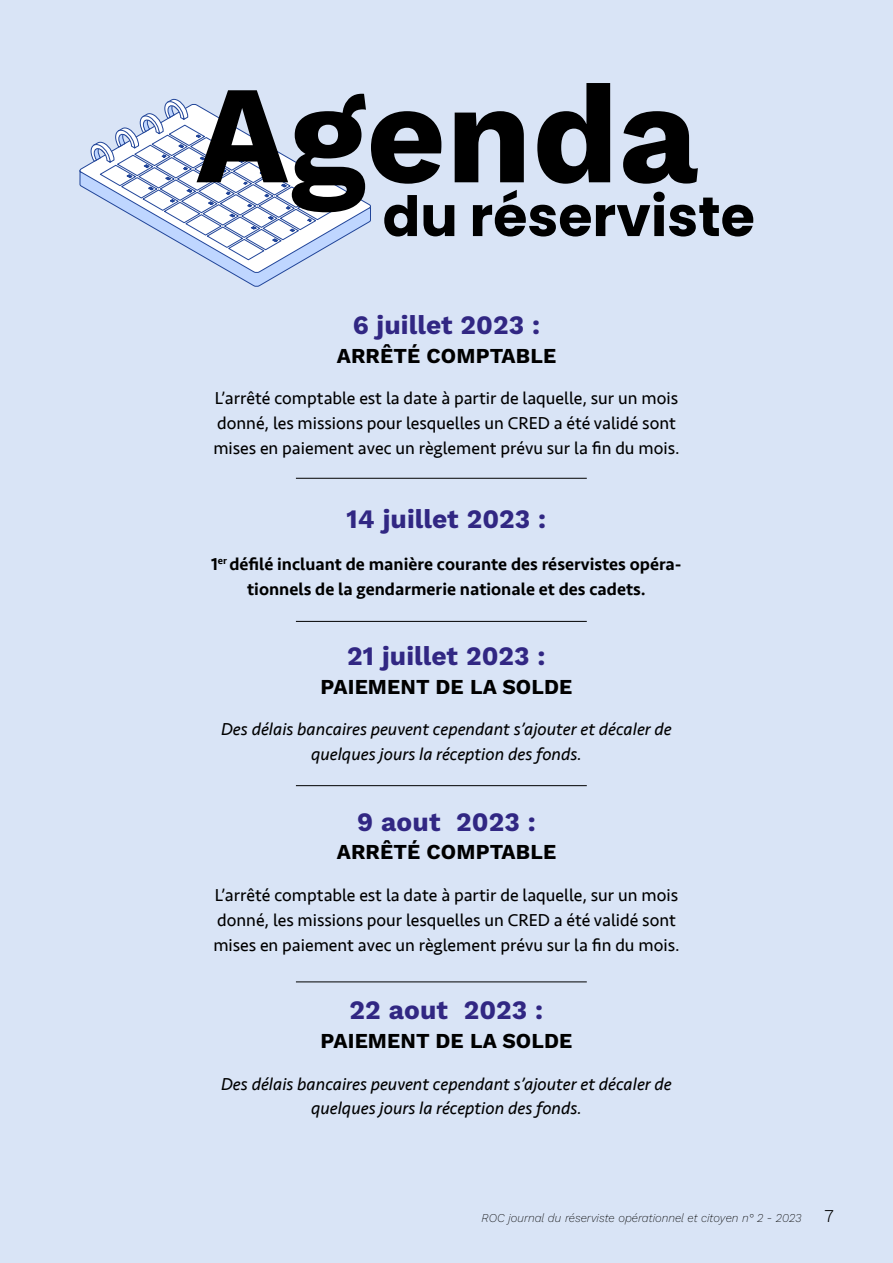
<style>
.page{position:relative;width:893px;height:1263px;background:#d9e4f6}
.page>*{position:absolute;margin:0;border:0;box-sizing:border-box;transform-origin:0 0}
.t1{font:700 139.5px "Kantumruy Pro";color:#000}
.t2{font:700 55.5px "Poppins";color:#000}
.t3{font:700 26.55px "Kantumruy Pro";letter-spacing:.005em;color:#312783}
.t4{font:700 21.3px "Kantumruy Pro";letter-spacing:.005em;color:#000}
.t5{font:300 18px "Kantumruy Pro";color:#000}
.t6{font:17.7px/24.9px "Seravek";color:#000}
.t7{font:italic 17.7px/24.9px "Seravek";color:#000;text-align:center}
.t8{font:500 17.7px/24.9px "Seravek";color:#000;text-align:center}
.t9{font:italic 12px "Kantumruy Pro";color:#000}
</style>
<div class="page">
<svg style="left:79px;top:98px;width:292px;height:189px"></svg>
<hr style="left:296px;top:478px;width:291px;height:1px;background:#000">
<hr style="left:296px;top:621px;width:291px;height:1px;background:#000">
<hr style="left:296px;top:785px;width:291px;height:1px;background:#000">
<hr style="left:296px;top:981px;width:291px;height:1px;background:#000">
<h1 class="t1" style="left:196px;top:48px;width:504px">Agenda</h1>
<h2 class="t2" style="left:383px;top:184px;width:374px">du réserviste</h2>
<h3 class="t3" style="left:353px;top:309px;width:189px">6 juillet 2023 :</h3>
<p class="t4" style="left:337px;top:342px;width:221px">ARRÊTÉ COMPTABLE</p>
<p class="t6" style="left:213px;top:386px;width:468px">L’arrêté comptable est la date à partir de laquelle, sur un mois donné, les missions pour lesquelles un CRED a été validé sont mises en paiement avec un règlement prévu sur la fin du mois.</p>
<h3 class="t3" style="left:347px;top:502px;width:201px">14 juillet 2023 :</h3>
<p class="t8" style="left:211px;top:552px;width:472px">1<sup>er</sup> défilé incluant de manière courante des réservistes opéra&shy;tionnels de la gendarmerie nationale et des cadets.</p>
<h3 class="t3" style="left:347px;top:640px;width:200px">21 juillet 2023 :</h3>
<p class="t4" style="left:320px;top:673px;width:253px">PAIEMENT DE LA SOLDE</p>
<p class="t7" style="left:221px;top:717px;width:452px">Des délais bancaires peuvent cependant s’ajouter et décaler de quelques jours la réception des fonds.</p>
<h3 class="t3" style="left:357px;top:805px;width:180px">9 aout 2023 :</h3>
<p class="t4" style="left:337px;top:839px;width:221px">ARRÊTÉ COMPTABLE</p>
<p class="t6" style="left:213px;top:883px;width:468px">L’arrêté comptable est la date à partir de laquelle, sur un mois donné, les missions pour lesquelles un CRED a été validé sont mises en paiement avec un règlement prévu sur la fin du mois.</p>
<h3 class="t3" style="left:350px;top:994px;width:195px">22 aout 2023 :</h3>
<p class="t4" style="left:320px;top:1027px;width:253px">PAIEMENT DE LA SOLDE</p>
<p class="t7" style="left:221px;top:1071px;width:452px">Des délais bancaires peuvent cependant s’ajouter et décaler de quelques jours la réception des fonds.</p>
<p class="t9" style="left:482px;top:1210px;width:321px">ROC journal du réserviste opérationnel et citoyen n° 2 - 2023</p>
<p class="t5" style="left:824px;top:1205px;width:11px">7</p>
</div>
